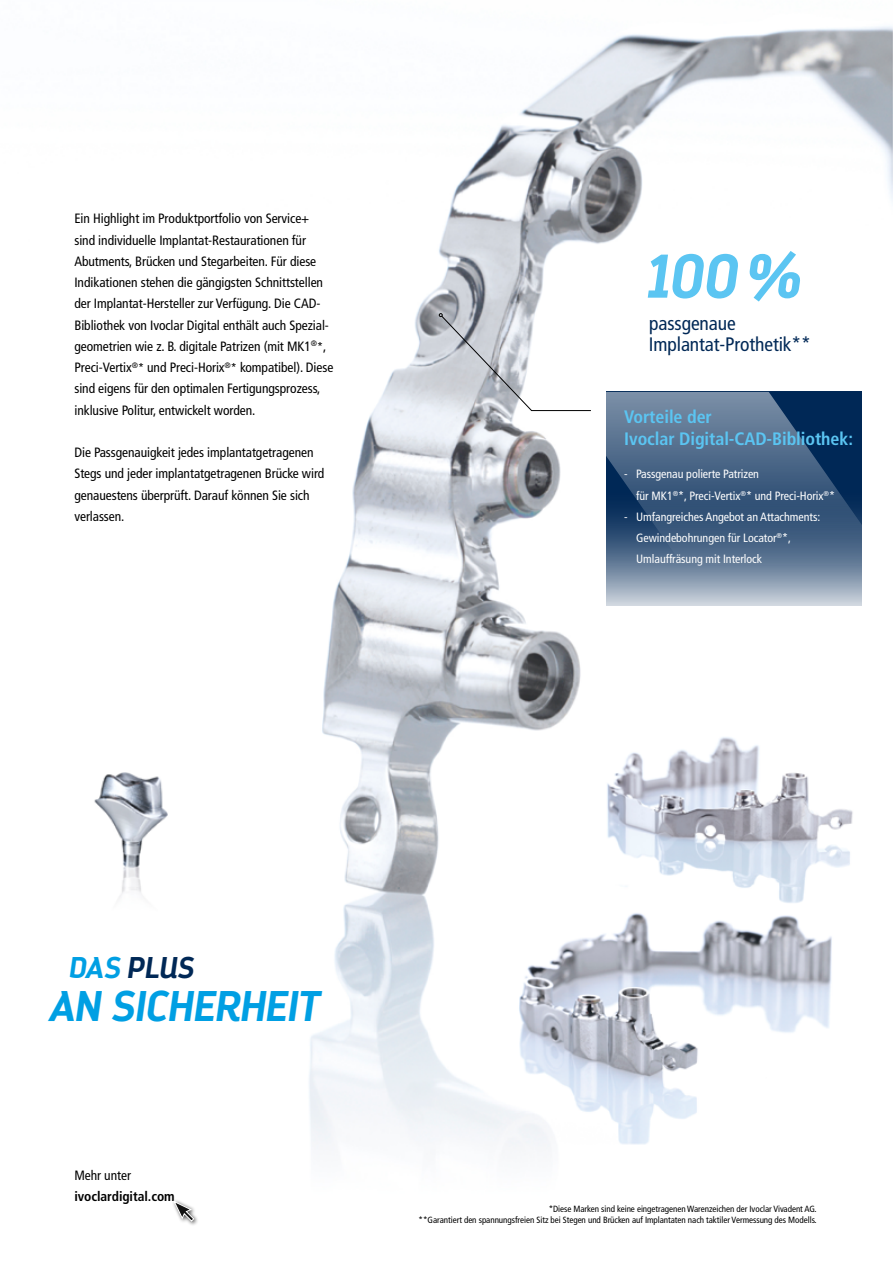
<style>
.page{position:relative;width:893px;height:1263px;background:#fff}
.page>*{position:absolute;margin:0;border:0;box-sizing:border-box;transform-origin:0 0}
.t1{font:italic 700 61.5px "Darwin Alt";color:#5bc5f2}
.t2{font:italic 700 42.9px "Darwin Alt";letter-spacing:-.005em;color:#009fe3}
.t3{font:italic 700 30px "Darwin Alt";letter-spacing:-.005em;color:#002856}
.t4{font:condensed 19.5px/21.3px "Frutiger";letter-spacing:-.005em;color:#002856}
.t5{font:700 condensed 18px/21.6px "Frutiger";letter-spacing:-.005em;color:#5bc5f2}
.t6{font:condensed 13.5px/21.3px "Frutiger";letter-spacing:-.005em;color:#000}
.t7{font:700 condensed 13.5px "Frutiger";letter-spacing:-.005em;color:#000}
.t8{font:condensed 12px/21.3px "Frutiger";letter-spacing:-.005em;color:#fff}
.t9{font:condensed 9px/10.8px "Frutiger";letter-spacing:-.005em;color:#000;text-align:right}
.s1{font-size:12px}
.s2{color:#009fe3}
</style>
<div class="page">
<img style="left:94px;top:26px;width:799px;height:1124px">
<div style="left:172px;top:1198px;width:28px;height:29px;background:#000;opacity:.75"></div>
<svg style="left:173px;top:1200px;width:22px;height:22px"></svg>
<svg style="left:606px;top:570px;width:255px;height:36px;background:#a1afc0"></svg>
<svg style="left:606px;top:392px;width:255px;height:178px;background:#405e80"></svg>
<svg style="left:439px;top:313px;width:153px;height:98px"></svg>
<p class="t6" style="left:74px;top:208px;width:260px">Ein Highlight im Produktportfolio von Service+ sind individuelle Implantat-Restaurationen für Abutments, Brücken und Stegarbeiten. Für diese Indikationen stehen die gängigsten Schnittstellen der Implantat-Hersteller zur Verfügung. Die CAD-Bibliothek von Ivoclar Digital enthält auch Spezial&shy;geometrien wie z. B. digitale Patrizen (mit MK1<sup>®</sup><span class="s1">*</span>, Preci-Vertix<sup>®</sup><span class="s1">*</span> und Preci-Horix<sup>®</sup><span class="s1">*</span> kompatibel). Diese sind eigens für den optimalen Fertigungsprozess, inklusive Politur, entwickelt worden.</p>
<p class="t6" style="left:74px;top:442px;width:251px">Die Passgenauigkeit jedes implantatgetragenen Stegs und jeder implantatgetragenen Brücke wird genauestens überprüft. Darauf können Sie sich verlassen.</p>
<h1 class="t1" style="left:647px;top:239px;width:155px">100%</h1>
<h3 class="t4" style="left:649px;top:312px;width:163px">passgenaue<br>Implantat-Prothetik**</h3>
<h3 class="t5" style="left:624px;top:406px;width:230px">Vorteile der<br>Ivoclar Digital-CAD-Bibliothek:</h3>
<p class="t8" style="left:636px;top:464px;width:200px;text-indent:-12px">- Passgenau polierte Patrizen<br>für MK1<sup>®</sup>*, Preci-Vertix<sup>®</sup>* und Preci-Horix<sup>®</sup>*</p>
<p class="t8" style="left:636px;top:506px;width:186px;text-indent:-12px">- Umfangreiches Angebot an Attachments:<br>Gewindebohrungen für Locator<sup>®</sup>*,<br>Umlauffräsung mit Interlock</p>
<h3 class="t3" style="left:68px;top:949px;width:127px"><span class="s2">DAS</span> PLUS</h3>
<h2 class="t2" style="left:48px;top:979px;width:272px">AN SICHERHEIT</h2>
<p class="t6" style="left:74px;top:1165px;width:58px">Mehr unter</p>
<p class="t7" style="left:74px;top:1188px;width:102px">ivoclardigital.com</p>
<p class="t9" style="left:419px;top:1204px;width:400px">*Diese Marken sind keine eingetragenen Warenzeichen der Ivoclar Vivadent AG.<br>**Garantiert den spannungsfreien Sitz bei Stegen und Brücken auf Implantaten nach taktiler Vermessung des Modells.</p>
</div>
